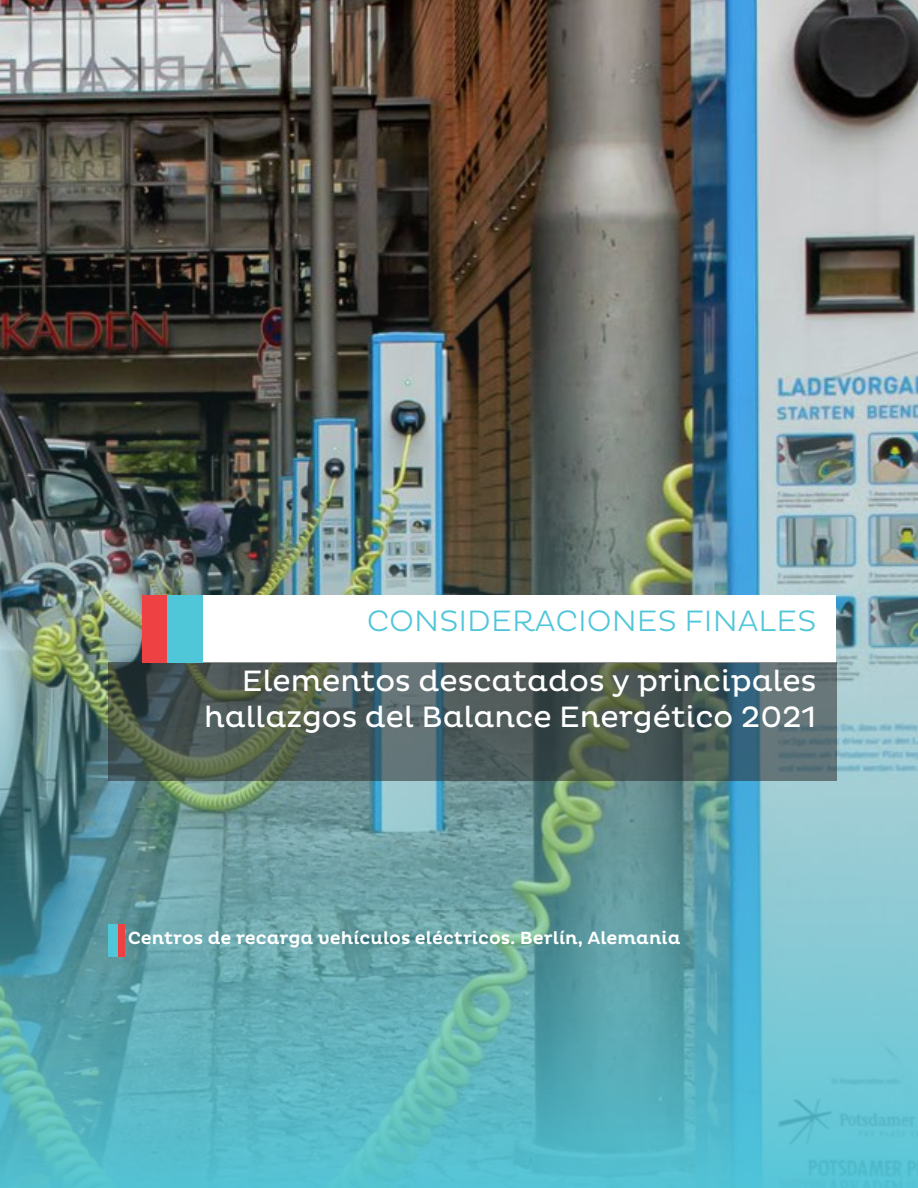
<style>
.page{position:relative;width:918px;height:1188px;background:#fff}
.page>*{position:absolute;margin:0;border:0;box-sizing:border-box;transform-origin:0 0}
.t1{font:30px/36px "Pluto";color:#fff;text-align:right}
.t2{font:300 30px "Pluto";color:#50c6d9}
.t3{font:500 18px "Pluto";color:#fff}
</style>
<div class="page">
<img style="left:0;top:0;width:918px;height:1188px">
<div style="left:202px;top:595px;width:634px;height:67px;background:#fff"></div>
<svg style="left:108px;top:662px;width:728px;height:119px;background:#4c5d5a"></svg>
<div style="left:166px;top:595px;width:36px;height:67px;background:#50c6d9"></div>
<div style="left:143px;top:595px;width:24px;height:67px;background:#ee4143"></div>
<div style="left:108px;top:924px;width:10px;height:33px;background:#50c6d9"></div>
<div style="left:118px;top:924px;width:7px;height:33px;background:#ee4143"></div>
<p class="t2" style="left:367px;top:604px;width:451px">CONSIDERACIONES FINALES</p>
<p class="t1" style="left:204px;top:664px;width:614px">Elementos descatados y principales hallazgos del Balance Energético 2021</p>
<p class="t3" style="left:128px;top:928px;width:555px">Centros de recarga vehículos eléctricos. Berlín, Alemania</p>
</div>
